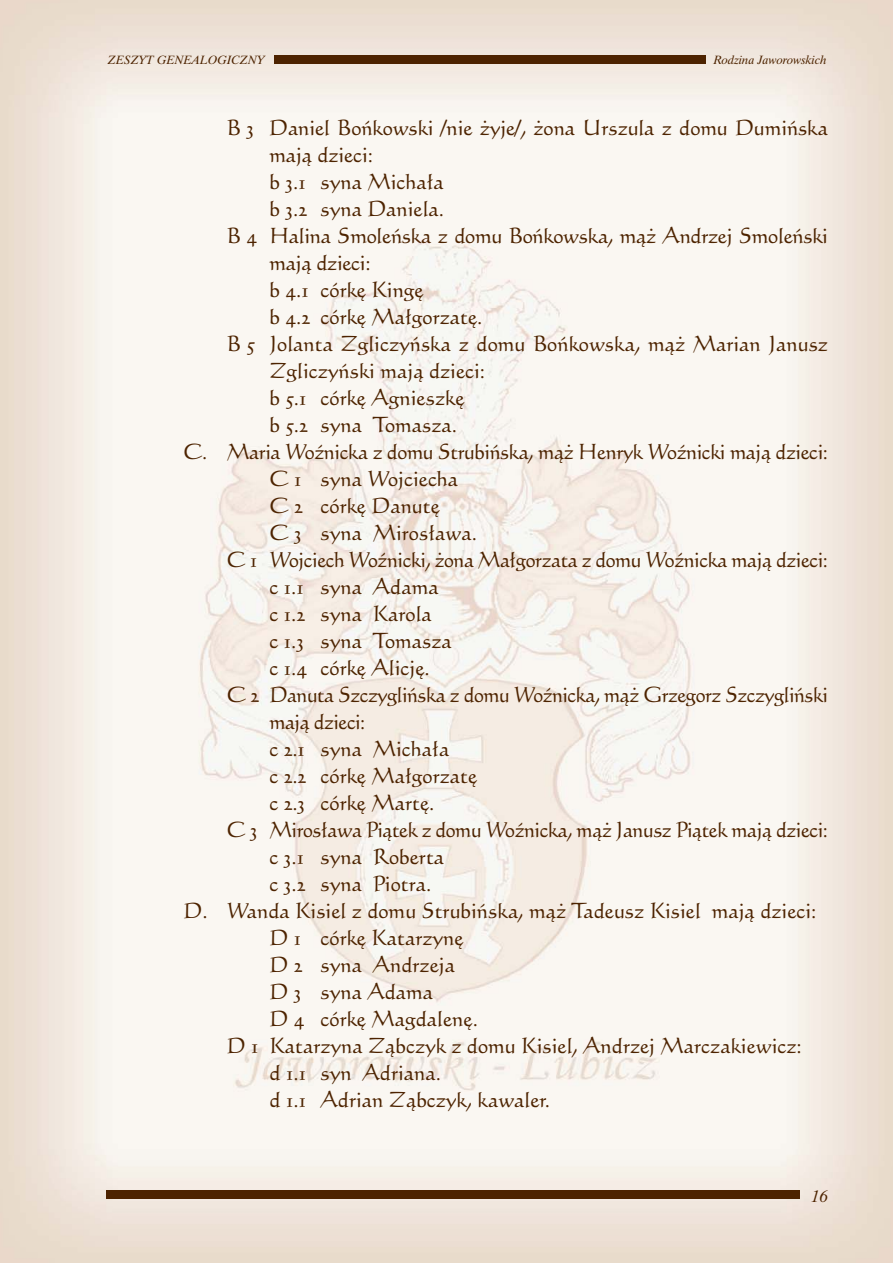
<style>
.page{position:relative;width:893px;height:1263px;background:#fff}
.page>*{position:absolute;margin:0;border:0;box-sizing:border-box;transform-origin:0 0}
.t1{font:21px "Calligraphic 421 PL Roman A";color:#4d2300}
.t2{font:21px "Calligraphic 421 PL Roman A";letter-spacing:-.02em;color:#4d2300}
.t3{font:21px "Calligraphic 421 PL Roman A";letter-spacing:-.025em;color:#4d2300}
.t4{font:italic 16.5px "Dutch 801 PL";color:#4d2300}
.t5{font:italic 12px "Dutch 801 PL";color:#4d2300}
</style>
<div class="page">
<img style="left:0;top:0;width:892px;height:1263px">
<div style="left:274px;top:55px;width:431px;height:9px;background:#4d2300"></div>
<div style="left:106px;top:1191px;width:693px;height:8px;background:#4d2300"></div>
<p class="t5" style="left:108px;top:55px;width:158px">ZESZYT GENEALOGICZNY</p>
<p class="t5" style="left:714px;top:55px;width:114px">Rodzina Jaworowskich</p>
<p class="t1" style="left:227px;top:120px;width:602px">B 3 Daniel Boƒkowski /nie ˝yje/, ˝ona Urszula z domu Dumiƒska</p>
<p class="t1" style="left:269px;top:147px;width:105px">majà dzieci:</p>
<p class="t1" style="left:269px;top:174px;width:176px">b 3.1 syna Micha∏a</p>
<p class="t1" style="left:269px;top:201px;width:176px">b 3.2 syna Daniela.</p>
<p class="t1" style="left:227px;top:228px;width:602px">B 4 Halina Smoleƒska z domu Boƒkowska, mà˝ Andrzej Smoleƒski</p>
<p class="t1" style="left:269px;top:255px;width:103px">majà dzieci:</p>
<p class="t1" style="left:269px;top:282px;width:156px">b 4.1 córk´ King´</p>
<p class="t1" style="left:269px;top:309px;width:214px">b 4.2 córk´ Ma∏gorzat´.</p>
<p class="t1" style="left:227px;top:336px;width:602px">B 5 Jolanta Zgliczyƒska z domu Boƒkowska, mà˝ Marian Janusz</p>
<p class="t1" style="left:269px;top:363px;width:217px">Zgliczyƒski majà dzieci:</p>
<p class="t1" style="left:269px;top:390px;width:196px">b 5.1 córk´ Agnieszk´</p>
<p class="t1" style="left:269px;top:417px;width:189px">b 5.2 syna Tomasza.</p>
<p class="t2" style="left:184px;top:444px;width:646px">C. Maria Woênicka z domu Strubiƒska, mà˝ Henryk Woênicki majà dzieci:</p>
<p class="t1" style="left:269px;top:471px;width:190px">C 1 syna Wojciecha</p>
<p class="t1" style="left:269px;top:498px;width:172px">C 2 córk´ Danut´</p>
<p class="t1" style="left:269px;top:525px;width:209px">C 3 syna Miros∏awa.</p>
<p class="t2" style="left:227px;top:552px;width:602px">C 1 Wojciech Woênicki, ˝ona Ma∏gorzata z domu Woênicka majà dzieci:</p>
<p class="t1" style="left:269px;top:579px;width:171px">c 1.1 syna Adama</p>
<p class="t1" style="left:269px;top:606px;width:164px">c 1.2 syna Karola</p>
<p class="t1" style="left:269px;top:633px;width:184px">c 1.3 syna Tomasza</p>
<p class="t1" style="left:269px;top:660px;width:162px">c 1.4 córk´ Alicj´.</p>
<p class="t3" style="left:227px;top:687px;width:602px">C 2 Danuta Szczygliƒska z domu Woênicka, mà˝ Grzegorz Szczygliƒski</p>
<p class="t3" style="left:269px;top:714px;width:97px">majà dzieci:</p>
<p class="t1" style="left:269px;top:741px;width:181px">c 2.1 syna Micha∏a</p>
<p class="t1" style="left:269px;top:768px;width:209px">c 2.2 córk´ Ma∏gorzat´</p>
<p class="t1" style="left:269px;top:795px;width:166px">c 2.3 córk´ Mart´.</p>
<p class="t2" style="left:227px;top:822px;width:602px">C 3 Miros∏awa Piàtek z domu Woênicka, mà˝ Janusz Piàtek majà dzieci:</p>
<p class="t1" style="left:269px;top:849px;width:176px">c 3.1 syna Roberta</p>
<p class="t1" style="left:269px;top:876px;width:163px">c 3.2 syna Piotra.</p>
<p class="t1" style="left:184px;top:903px;width:634px">D. Wanda Kisiel z domu Strubiƒska, mà˝ Tadeusz Kisiel majà dzieci:</p>
<p class="t1" style="left:269px;top:930px;width:195px">D 1 córk´ Katarzyn´</p>
<p class="t1" style="left:269px;top:957px;width:187px">D 2 syna Andrzeja</p>
<p class="t1" style="left:269px;top:984px;width:165px">D 3 syna Adama</p>
<p class="t1" style="left:269px;top:1011px;width:210px">D 4 córk´ Magdalen´.</p>
<p class="t1" style="left:227px;top:1038px;width:576px">D 1 Katarzyna Zàbczyk z domu Kisiel, Andrzej Marczakiewicz:</p>
<p class="t1" style="left:269px;top:1065px;width:173px">d 1.1 syn Adriana.</p>
<p class="t1" style="left:269px;top:1092px;width:282px">d 1.1 Adrian Zàbczyk, kawaler.</p>
<p class="t4" style="left:811px;top:1190px;width:18px">16</p>
</div>
